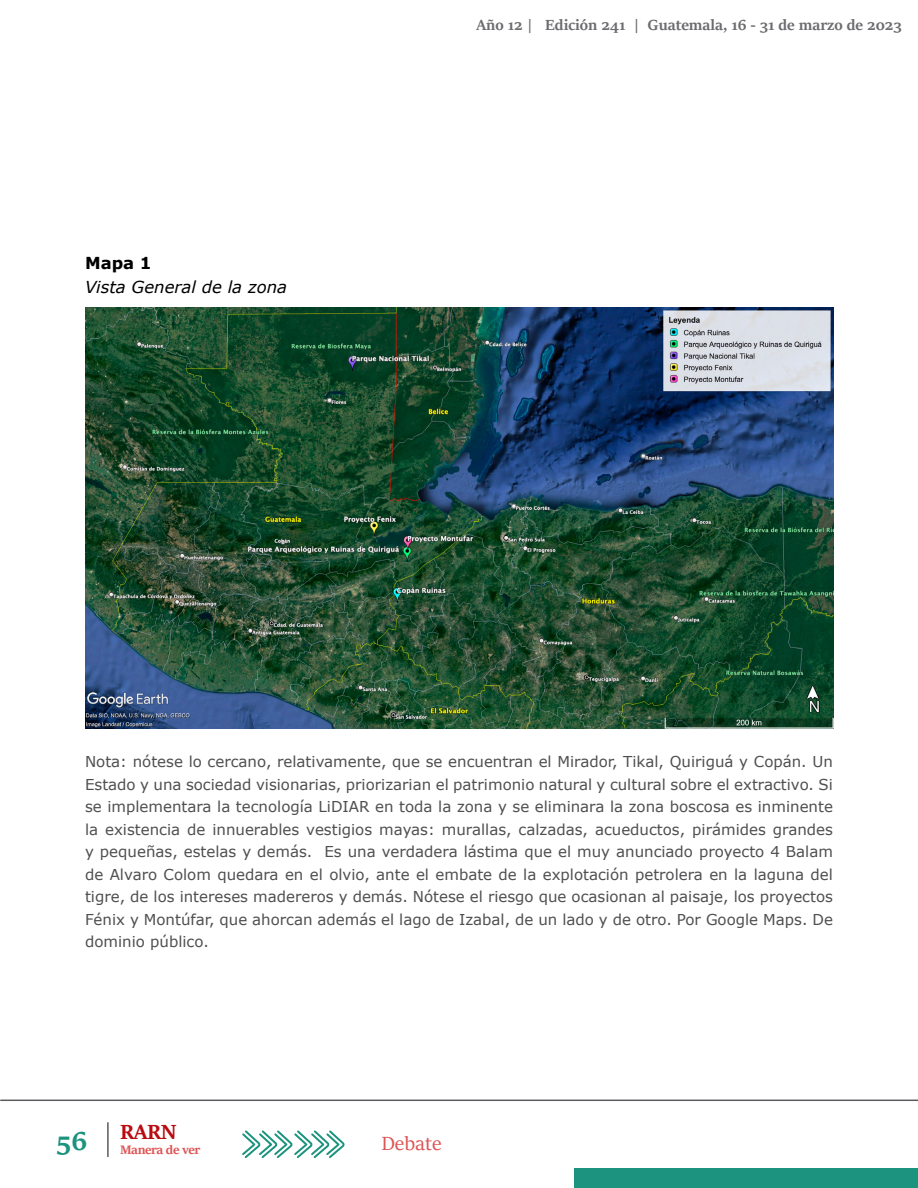
<style>
.page{position:relative;width:918px;height:1188px;background:#fff}
.page>*{position:absolute;margin:0;border:0;box-sizing:border-box;transform-origin:0 0}
.t1{font:700 28.5px "Sitka Heading";color:#1b937e}
.t2{font:700 22.5px "Sitka Heading";color:#b90b10}
.t3{font:21px "Sitka Heading";color:#de5454}
.t4{font:700 16.5px "Sitka Display";color:#6c6b6f}
.t5{font:italic 16.5px "Verdana";color:#000}
.t6{font:700 16.5px "Verdana";color:#000}
.t7{font:15px/22.5px "Verdana";color:#4f4e50;text-align:justify}
.t8{font:700 13.5px "Sitka Heading";letter-spacing:-.03em;color:#de5454}
</style>
<div class="page">
<div style="left:574px;top:1168px;width:344px;height:20px;background:#1b937e"></div>
<svg style="left:242px;top:1130px;width:103px;height:28px"></svg>
<hr style="left:1px;top:1100px;width:917px;height:1px;background:#5b5b5f">
<hr style="left:107px;top:1123px;width:2px;height:34px;background:#5b5b5f">
<img style="left:85px;top:307px;width:749px;height:421px">
<p class="t6" style="left:85px;top:251px;width:68px">Mapa 1</p>
<p class="t5" style="left:85px;top:275px;width:204px">Vista General de la zona</p>
<p class="t4" style="left:476px;top:13px;width:427px">Año 12 | Edición 241 | Guatemala, 16 - 31 de marzo de 2023</p>
<p class="t7" style="left:85px;top:750px;width:749px">Nota: nótese lo cercano, relativamente, que se encuentran el Mirador, Tikal, Quiriguá y Copán. Un Estado y una sociedad visionarias, priorizarian el patrimonio natural y cultural sobre el extractivo. Si se implementara la tecnología LiDIAR en toda la zona y se eliminara la zona boscosa es inminente la existencia de innuerables vestigios mayas: murallas, calzadas, acueductos, pirámides grandes y pequeñas, estelas y demás. Es una verdadera lástima que el muy anunciado proyecto 4 Balam de Alvaro Colom quedara en el olvio, ante el embate de la explotación petrolera en la laguna del tigre, de los intereses madereros y demás. Nótese el riesgo que ocasionan al paisaje, los proyectos Fénix y Montúfar, que ahorcan además el lago de Izabal, de un lado y de otro. Por Google Maps. De dominio público.</p>
<h2 class="t2" style="left:120px;top:1115px;width:58px">RARN</h2>
<h1 class="t1" style="left:57px;top:1120px;width:32px">56</h1>
<h3 class="t3" style="left:381px;top:1128px;width:62px">Debate</h3>
<p class="t8" style="left:120px;top:1139px;width:82px">Manera de ver</p>
</div>
